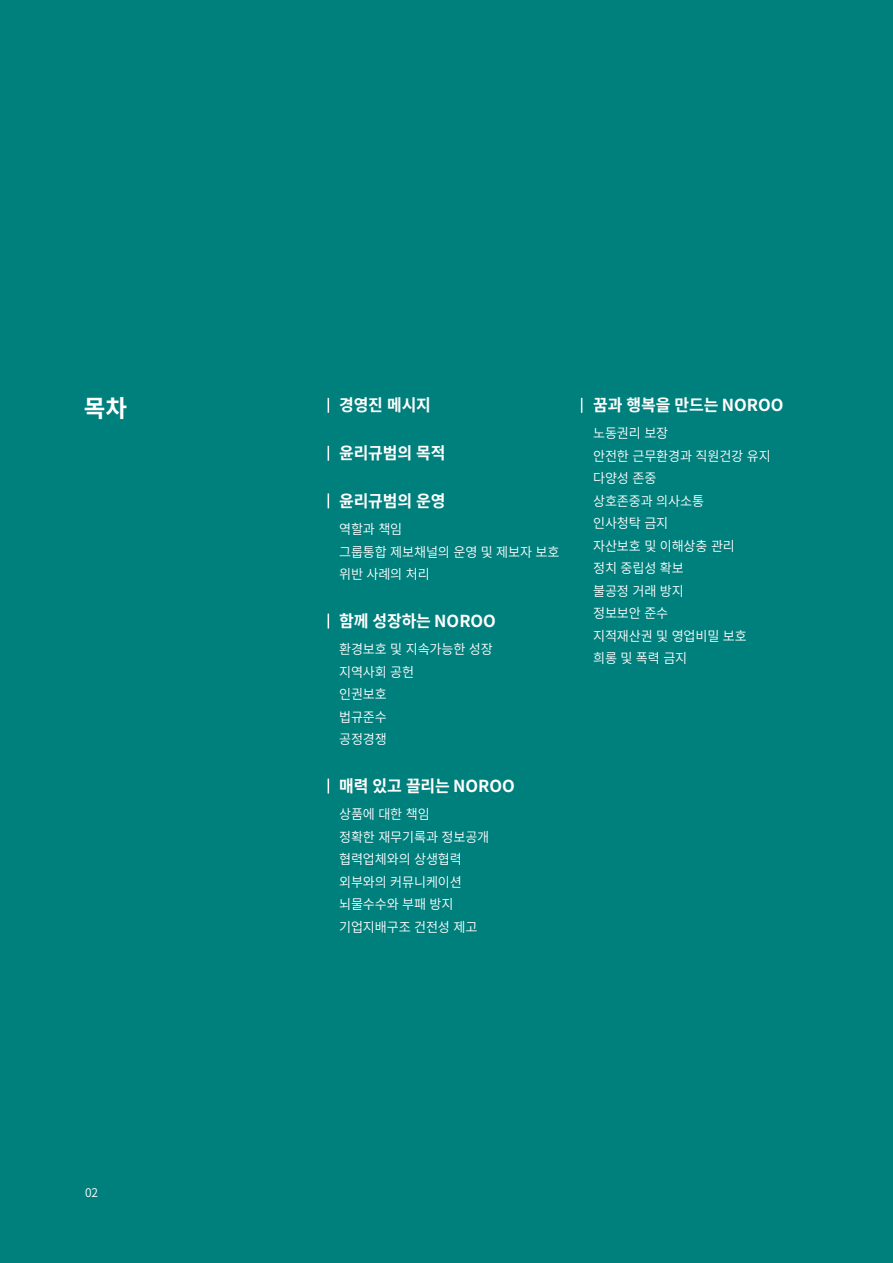
<style>
.page{position:relative;width:893px;height:1263px;background:#00807d}
.page>*{position:absolute;margin:0;border:0;box-sizing:border-box;transform-origin:0 0}
.t1{font:700 24px "Noto Sans CJ Kkr";color:#fff}
.t2{font:700 16.5px "Noto Sans CJ Kkr";letter-spacing:-.01em;color:#fff}
.t3{font:600 13.5px/22.5px "Noto Sans CJ Kkr";letter-spacing:-.01em;color:#fff}
.t4{font:600 12px "Noto Sans CJ Kkr";color:#fff}
</style>
<div class="page">
<svg style="left:328px;top:398px;width:1px;height:15px"></svg>
<svg style="left:581px;top:398px;width:1px;height:15px"></svg>
<svg style="left:328px;top:446px;width:1px;height:15px"></svg>
<svg style="left:328px;top:493px;width:1px;height:15px"></svg>
<svg style="left:328px;top:614px;width:1px;height:14px"></svg>
<svg style="left:328px;top:779px;width:1px;height:14px"></svg>
<h1 class="t1" style="left:84px;top:395px;width:45px">목차</h1>
<p class="t4" style="left:85px;top:1186px;width:15px">02</p>
<p class="t2" style="left:339px;top:396px;width:93px">경영진 메시지</p>
<p class="t2" style="left:339px;top:444px;width:108px">윤리규범의 목적</p>
<p class="t2" style="left:339px;top:492px;width:108px">윤리규범의 운영</p>
<p class="t3" style="left:339px;top:518px;width:222px">역할과 책임<br>그룹통합 제보채널의 운영 및 제보자 보호 위반 사례의 처리</p>
<p class="t2" style="left:339px;top:612px;width:158px">함께 성장하는 NOROO</p>
<p class="t3" style="left:339px;top:638px;width:155px">환경보호 및 지속가능한 성장 지역사회 공헌<br>인권보호<br>법규준수<br>공정경쟁</p>
<p class="t2" style="left:339px;top:777px;width:177px">매력 있고 끌리는 NOROO</p>
<p class="t3" style="left:339px;top:803px;width:152px">상품에 대한 책임<br>정확한 재무기록과 정보공개 협력업체와의 상생협력 외부와의 커뮤니케이션 뇌물수수와 부패 방지 기업지배구조 건전성 제고</p>
<p class="t2" style="left:593px;top:396px;width:192px">꿈과 행복을 만드는 NOROO</p>
<p class="t3" style="left:593px;top:422px;width:179px">노동권리 보장<br>안전한 근무환경과 직원건강 유지 다양성 존중<br>상호존중과 의사소통<br>인사청탁 금지<br>자산보호 및 이해상충 관리<br>정치 중립성 확보<br>불공정 거래 방지<br>정보보안 준수<br>지적재산권 및 영업비밀 보호 희롱 및 폭력 금지</p>
</div>
